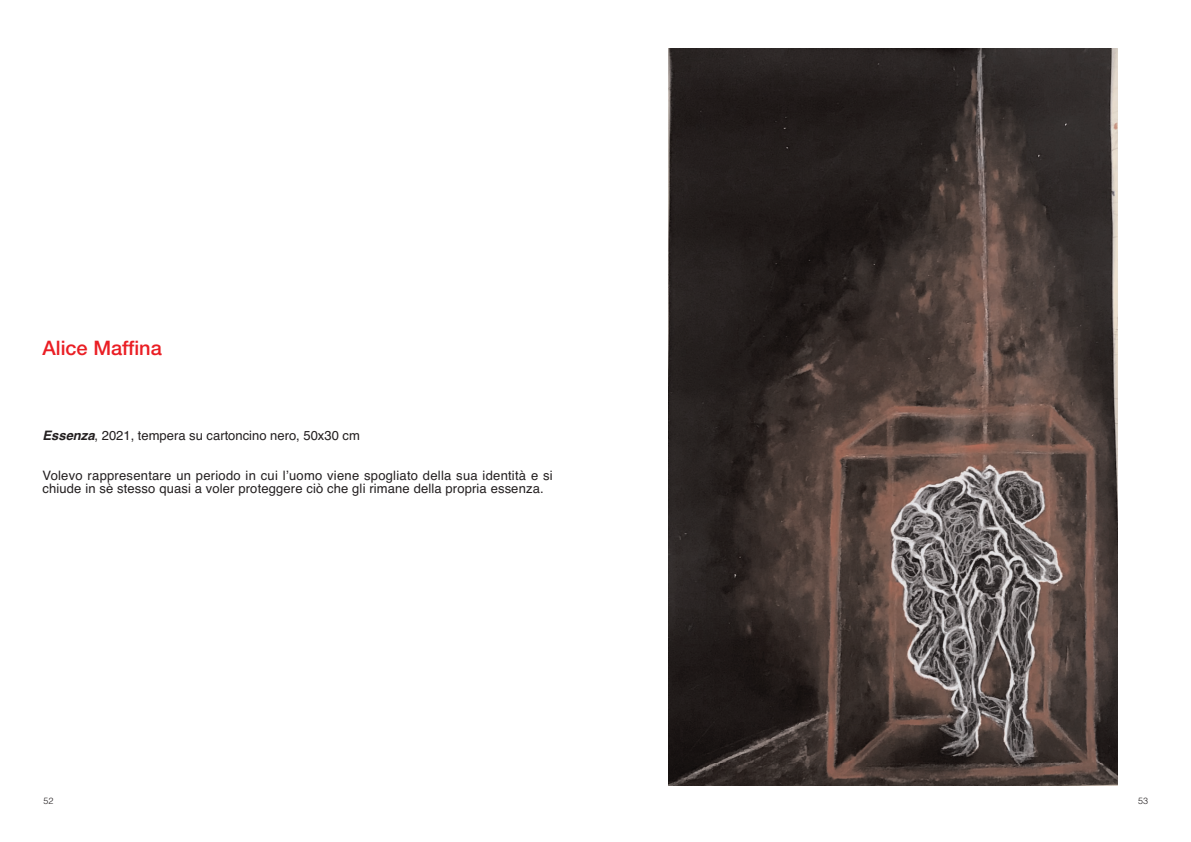
<style>
.page{position:relative;width:1191px;height:842px;background:#fff}
.page>*{position:absolute;margin:0;border:0;box-sizing:border-box;transform-origin:0 0}
.t1{font:500 20px "Helvetica Neue";color:#ea1e24}
.t2{font:13px/13px "Helvetica";letter-spacing:.01em;color:#231f20}
.t3{font:300 9px "Helvetica";color:#231f20}
.s1{font-weight:700;font-style:italic}
</style>
<div class="page">
<img style="left:669px;top:48px;width:448px;height:737px">
<h1 class="t1" style="left:43px;top:341px;width:121px">Alice Maffina</h1>
<p class="t2" style="left:43px;top:430px;width:319px"><span class="s1">Essenza</span>, 2021, tempera su cartoncino nero, 50x30 cm</p>
<p class="t2" style="left:43px;top:470px;width:512px">Volevo rappresentare un periodo in cui lʼuomo viene spogliato della sua identità e si chiude in sè stesso quasi a voler proteggere ciò che gli rimane della propria essenza.</p>
<p class="t3" style="left:44px;top:797px;width:12px">52</p>
<p class="t3" style="left:1138px;top:797px;width:12px">53</p>
</div>
